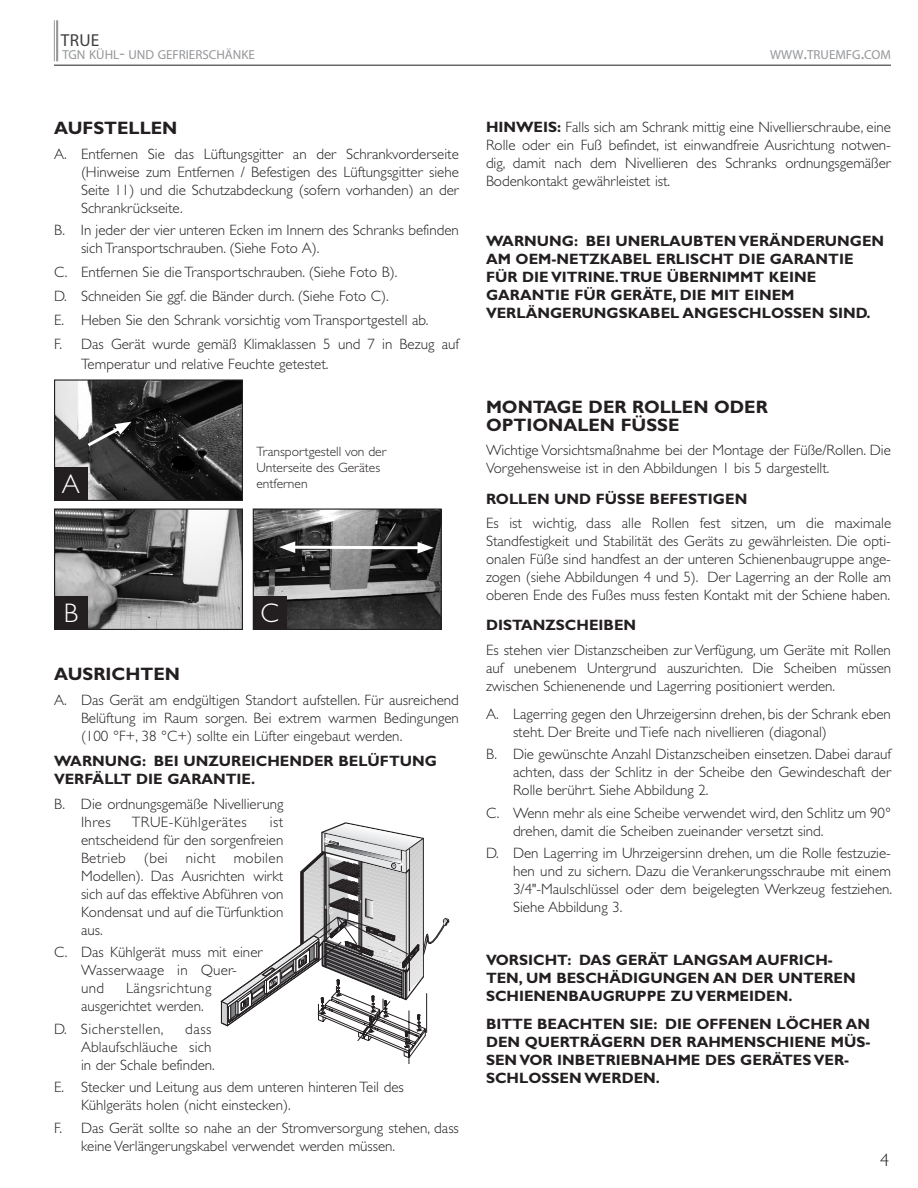
<style>
.page{position:relative;width:918px;height:1188px;background:#fff}
.page>*{position:absolute;margin:0;border:0;box-sizing:border-box;transform-origin:0 0}
.t1{font:300 27px "Gill Sans Std";color:#fff}
.t2{font:700 18px/18px "Gill Sans Std";color:#231f20}
.t3{font:300 18px "Gill Sans Std";color:#231f20}
.t4{font:17.4px "Myriad Pro";color:#3e3e3f}
.t5{font:300 15px/18px "Gill Sans Std";color:#231f20}
.t6{font:700 15px/18px "Gill Sans Std";color:#231f20}
.t7{font:300 15px "Gill Sans Std";letter-spacing:.035em;color:#231f20}
.t8{font:300 13.5px/16.2px "Gill Sans Std";color:#231f20}
.t9{font:13.05px "Myriad Pro";color:#95979a}
.s1{font-size:17.4px}
.s2{font-weight:700}
</style>
<div class="page">
<hr style="left:56px;top:20px;width:2px;height:41px;background:#95979a">
<hr style="left:54px;top:20px;width:1px;height:41px;background:#95979a">
<hr style="left:54px;top:65px;width:837px;height:1px;background:#231f20">
<img style="left:56px;top:511px;width:185px;height:117px">
<div style="left:54px;top:509px;width:189px;height:121px;border:1px solid #231f20"></div>
<img style="left:255px;top:511px;width:185px;height:117px">
<div style="left:253px;top:509px;width:189px;height:121px;border:1px solid #231f20"></div>
<img style="left:56px;top:381px;width:185px;height:118px">
<div style="left:54px;top:379px;width:189px;height:122px;border:1px solid #231f20"></div>
<svg style="left:84px;top:422px;width:48px;height:27px"></svg>
<svg style="left:279px;top:541px;width:155px;height:13px"></svg>
<div style="left:54px;top:467px;width:34px;height:34px;background:#231f20"></div>
<div style="left:54px;top:596px;width:34px;height:34px;background:#231f20"></div>
<div style="left:253px;top:596px;width:33px;height:34px;background:#231f20"></div>
<svg style="left:221px;top:822px;width:228px;height:242px"></svg>
<p class="t4" style="left:61px;top:30px;width:40px">TRUE</p>
<p class="t9" style="left:62px;top:47px;width:194px">TGN KÜHL<span class="s1">-</span> UND GEFRIERSCHÄNKE</p>
<p class="t9" style="left:770px;top:47px;width:122px">WWW<span class="s1">.</span>TRUEMFG<span class="s1">.</span>COM</p>
<p class="t2" style="left:54px;top:119px;width:125px">AUFSTELLEN</p>
<p class="t5" style="left:81px;top:145px;width:380px;text-align:justify;text-indent:-27px">A. Entfernen Sie das Lüftungsgitter an der Schrankvorderseite (Hinweise zum Entfernen / Befestigen des Lüftungsgitter siehe Seite 11) und die Schutzabdeckung (sofern vorhanden) an der Schrankrückseite.</p>
<p class="t5" style="left:81px;top:221px;width:379px;text-indent:-27px">B. In jeder der vier unteren Ecken im Innern des Schranks befinden sich Transportschrauben. (Siehe Foto A).</p>
<p class="t5" style="left:54px;top:260px;width:407px;line-height:24.2px">C. Entfernen Sie die Transportschrauben. (Siehe Foto B).<br>D. Schneiden Sie ggf. die Bänder durch. (Siehe Foto C).<br>E. Heben Sie den Schrank vorsichtig vom Transportgestell ab.<br>F. Das Gerät wurde gemäß Klimaklassen 5 und 7 in Bezug auf</p>
<p class="t5" style="left:81px;top:355px;width:249px">Temperatur und relative Feuchte getestet.</p>
<p class="t8" style="left:256px;top:443px;width:131px">Transportgestell von der<br>Unterseite des Gerätes</p>
<h1 class="t1" style="left:62px;top:470px;width:20px">A</h1>
<p class="t8" style="left:256px;top:476px;width:53px">entfernen</p>
<h1 class="t1" style="left:64px;top:599px;width:16px">B</h1>
<h1 class="t1" style="left:260px;top:599px;width:20px">C</h1>
<p class="t2" style="left:54px;top:665px;width:128px">AUSRICHTEN</p>
<p class="t5" style="left:81px;top:691px;width:380px;text-align:justify;text-indent:-27px">A. Das Gerät am endgültigen Standort aufstellen. Für ausreichend Belüftung im Raum sorgen. Bei extrem warmen Bedingungen (100 °F+, 38 °C+) sollte ein Lüfter eingebaut werden.</p>
<p class="t6" style="left:54px;top:752px;width:385px">WARNUNG: BEI UNZUREICHENDER BELÜFTUNG<br>VERFÄLLT DIE GARANTIE.</p>
<p class="t5" style="left:81px;top:795px;width:204px;text-indent:-27px">B. Die ordnungsgemäße Nivellierung<br>Ihres</p>
<p class="t5" style="left:81px;top:813px;width:204px;text-align:justify;text-indent:189px">ist entscheidend für den sorgenfreien Betrieb (bei nicht mobilen Modellen). Das Ausrichten wirkt sich auf das effektive Abführen von Kondensat und auf die Türfunktion aus.</p>
<p class="t5" style="left:81px;top:943px;width:183px;text-indent:-27px">C. Das Kühlgerät muss mit einer<br>Wasserwaage in Quer&shy;und</p>
<p class="t7" style="left:132px;top:814px;width:117px">TRUE-Kühlgerätes</p>
<p class="t5" style="left:81px;top:979px;width:132px;text-indent:45px">Längsrichtung ausgerichtet werden.</p>
<p class="t7" style="left:54px;top:1021px;width:111px">D. Sicherstellen,</p>
<p class="t5" style="left:81px;top:1020px;width:135px;text-indent:104px">dass<br>Ablaufschläuche sich in der Schale befinden.</p>
<p class="t5" style="left:81px;top:1079px;width:324px;text-indent:-27px">E. Stecker und Leitung aus dem unteren hinteren Teil des<br>Kühlgeräts holen (nicht einstecken).</p>
<p class="t5" style="left:81px;top:1119px;width:379px;text-indent:-27px">F. Das Gerät sollte so nahe an der Stromversorgung stehen, dass keine Verlängerungskabel verwendet werden müssen.</p>
<p class="t5" style="left:486px;top:118px;width:407px;text-align:justify"><span class="s2">HINWEIS:</span> Falls sich am Schrank mittig eine Nivellierschraube, eine Rolle oder ein Fuß befindet, ist einwandfreie Ausrichtung notwen&shy;dig, damit nach dem Nivellieren des Schranks ordnungsgemäßer Bodenkontakt gewährleistet ist.</p>
<p class="t6" style="left:486px;top:233px;width:400px">WARNUNG: BEI UNERLAUBTEN VERÄNDERUNGEN AM OEM-NETZKABEL ERLISCHT DIE GARANTIE FÜR DIE VITRINE.TRUE ÜBERNIMMT KEINE GARANTIE FÜR GERÄTE, DIE MIT EINEM VERLÄNGERUNGSKABEL ANGESCHLOSSEN SIND.</p>
<p class="t2" style="left:486px;top:398px;width:283px">MONTAGE DER ROLLEN ODER<br>OPTIONALEN FÜSSE</p>
<p class="t5" style="left:486px;top:442px;width:406px">Wichtige Vorsichtsmaßnahme bei der Montage der Füße/Rollen. Die<br>Vorgehensweise ist in den Abbildungen 1 bis 5 dargestellt.</p>
<p class="t6" style="left:486px;top:490px;width:263px">ROLLEN UND FÜSSE BEFESTIGEN</p>
<p class="t5" style="left:486px;top:515px;width:407px;text-align:justify">Es ist wichtig, dass alle Rollen fest sitzen, um die maximale Standfestigkeit und Stabilität des Geräts zu gewährleisten. Die opti&shy;onalen Füße sind handfest an der unteren Schienenbaugruppe ange&shy;zogen (siehe Abbildungen 4 und 5). Der Lagerring an der Rolle am oberen Ende des Fußes muss festen Kontakt mit der Schiene haben.</p>
<p class="t6" style="left:486px;top:617px;width:152px">DISTANZSCHEIBEN</p>
<p class="t5" style="left:486px;top:642px;width:407px;text-align:justify">Es stehen vier Distanzscheiben zur Verfügung, um Geräte mit Rollen auf unebenem Untergrund auszurichten. Die Scheiben müssen zwischen Schienenende und Lagerring positioniert werden.</p>
<p class="t5" style="left:513px;top:705px;width:379px;text-indent:-27px">A. Lagerring gegen den Uhrzeigersinn drehen, bis der Schrank eben steht. Der Breite und Tiefe nach nivellieren (diagonal)</p>
<p class="t5" style="left:513px;top:746px;width:380px;text-align:justify;text-indent:-27px">B. Die gewünschte Anzahl Distanzscheiben einsetzen. Dabei darauf achten, dass der Schlitz in der Scheibe den Gewindeschaft der Rolle berührt. Siehe Abbildung 2.</p>
<p class="t5" style="left:513px;top:804px;width:380px;text-indent:-27px">C. Wenn mehr als eine Scheibe verwendet wird, den Schlitz um 90° drehen, damit die Scheiben zueinander versetzt sind.</p>
<p class="t5" style="left:513px;top:845px;width:381px;text-align:justify;text-indent:-27px">D. Den Lagerring im Uhrzeigersinn drehen, um die Rolle festzuzie&shy;hen und zu sichern. Dazu die Verankerungsschraube mit einem 3/4"-Maulschlüssel oder dem beigelegten Werkzeug festziehen.<br>Siehe Abbildung 3.</p>
<p class="t6" style="left:486px;top:951px;width:371px">VORSICHT: DAS GERÄT LANGSAM AUFRICH-<br>TEN, UM BESCHÄDIGUNGEN AN DER UNTEREN<br>SCHIENENBAUGRUPPE ZU VERMEIDEN.</p>
<p class="t6" style="left:486px;top:1015px;width:386px">BITTE BEACHTEN SIE: DIE OFFENEN LÖCHER AN DEN QUERTRÄGERN DER RAHMENSCHIENE MÜS-SEN VOR INBETRIEBNAHME DES GERÄTES VER-SCHLOSSEN WERDEN.</p>
<p class="t3" style="left:880px;top:1151px;width:10px">4</p>
</div>
